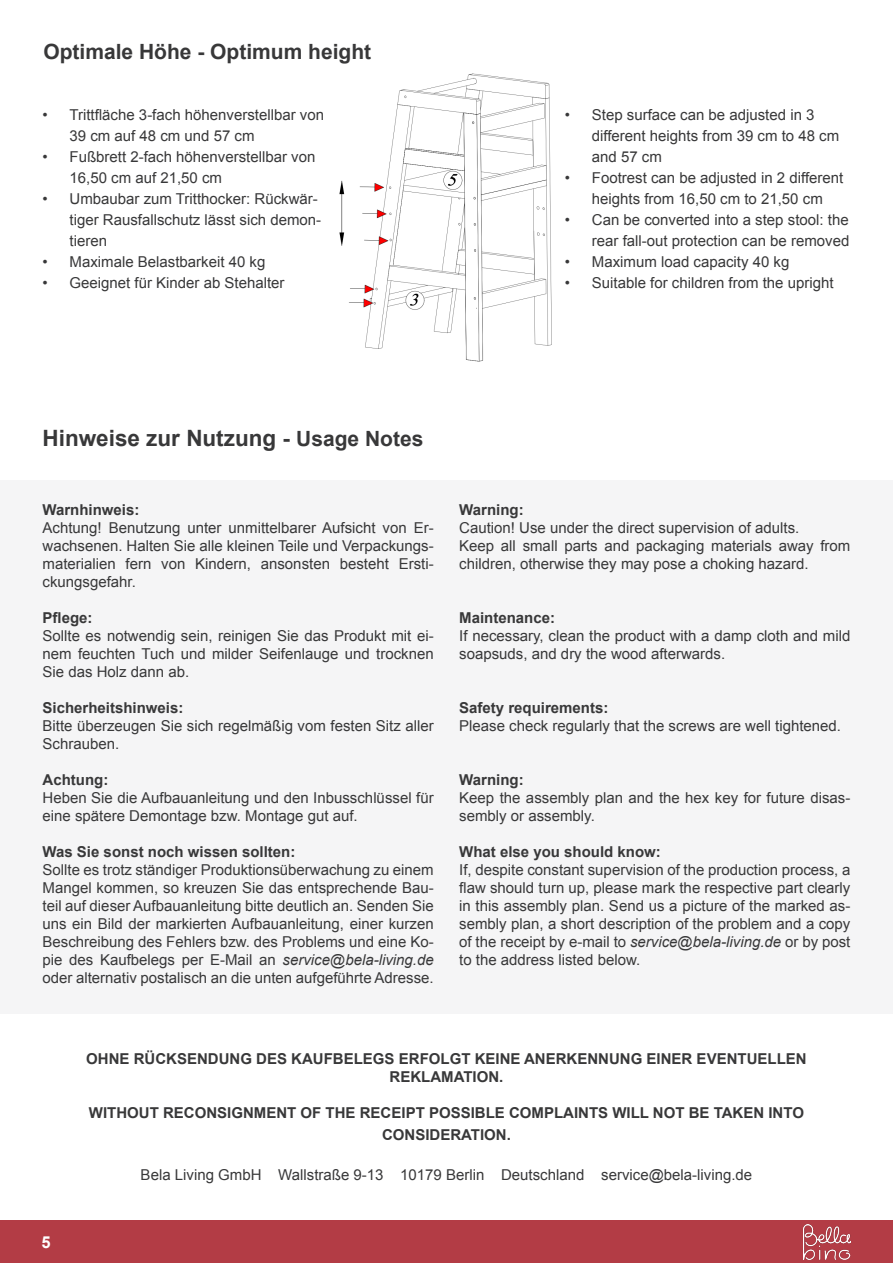
<style>
.page{position:relative;width:893px;height:1263px;background:#fff}
.page>*{position:absolute;margin:0;border:0;box-sizing:border-box;transform-origin:0 0}
.t1{font:700 22.5px "Arial";color:#383839}
.t2{font:700 21px "Arial";color:#383839}
.t3{font:700 16.5px "Arial";color:#fff}
.t4{font:15px/18px "Arial";color:#383839}
.t5{font:700 15px/18px "Arial";color:#383839;text-align:center}
.s1{font-size:21px}
.s2{font-style:italic}
</style>
<div class="page">
<div style="left:0;top:1220px;width:893px;height:43px;background:#b33c45"></div>
<img style="left:804px;top:1224px;width:46px;height:35px">
<div style="left:0;top:480px;width:893px;height:534px;background:#f5f5f6"></div>
<img style="left:339px;top:73px;width:213px;height:289px">
<p class="t2" style="left:43px;top:38px;width:329px">Optimale Höhe - Optimum height</p>
<p class="t4" style="left:70px;top:104px;width:256px;line-height:21px;text-indent:-27px">• Trittfläche 3-fach höhenverstellbar von<br>39 cm auf 48 cm und 57 cm</p>
<p class="t4" style="left:70px;top:146px;width:247px;line-height:21px;text-indent:-27px">• Fußbrett 2-fach höhenverstellbar von<br>16,50 cm auf 21,50 cm</p>
<p class="t4" style="left:70px;top:188px;width:253px;line-height:21px;text-indent:-27px">• Umbaubar zum Tritthocker: Rückwär&shy;tiger Rausfallschutz lässt sich demon&shy;tieren</p>
<p class="t4" style="left:43px;top:253px;width:224px">• Maximale Belastbarkeit 40 kg</p>
<p class="t4" style="left:43px;top:274px;width:244px">• Geeignet für Kinder ab Stehalter</p>
<p class="t4" style="left:592px;top:104px;width:249px;line-height:21px;text-indent:-27px">• Step surface can be adjusted in 3 different heights from 39 cm to 48 cm and 57 cm</p>
<p class="t4" style="left:565px;top:167px;width:280px;line-height:21px;text-align:center">• Footrest can be adjusted in 2 different heights from 16,50 cm to 21,50 cm</p>
<p class="t4" style="left:565px;top:209px;width:286px;line-height:21px;text-align:right">• Can be converted into a step stool: the rear fall-out protection can be removed</p>
<p class="t4" style="left:565px;top:253px;width:226px">• Maximum load capacity 40 kg</p>
<p class="t4" style="left:565px;top:274px;width:270px">• Suitable for children from the upright</p>
<p class="t1" style="left:43px;top:423px;width:382px">Hinweise zur Nutzung - <span class="s1">Usage Notes</span></p>
<p class="t5" style="left:43px;top:502px;width:98px">Warnhinweis:</p>
<p class="t4" style="left:43px;top:519px;width:393px;text-align:justify">Achtung! Benutzung unter unmittelbarer Aufsicht von Er&shy;wachsenen. Halten Sie alle kleinen Teile und Verpackungs&shy;materialien fern von Kindern, ansonsten besteht Ersti&shy;ckungsgefahr.</p>
<p class="t5" style="left:43px;top:610px;width:52px">Pflege:</p>
<p class="t4" style="left:43px;top:627px;width:393px;text-align:justify">Sollte es notwendig sein, reinigen Sie das Produkt mit ei&shy;nem feuchten Tuch und milder Seifenlauge und trocknen Sie das Holz dann ab.</p>
<p class="t5" style="left:43px;top:700px;width:142px">Sicherheitshinweis:</p>
<p class="t4" style="left:43px;top:717px;width:393px">Bitte überzeugen Sie sich regelmäßig vom festen Sitz aller<br>Schrauben.</p>
<p class="t5" style="left:43px;top:772px;width:67px">Achtung:</p>
<p class="t4" style="left:43px;top:789px;width:393px">Heben Sie die Aufbauanleitung und den Inbusschlüssel für eine spätere Demontage bzw. Montage gut auf.</p>
<p class="t5" style="left:43px;top:844px;width:254px">Was Sie sonst noch wissen sollten:</p>
<p class="t4" style="left:43px;top:861px;width:393px;text-align:justify">Sollte es trotz ständiger Produktionsüberwachung zu einem Mangel kommen, so kreuzen Sie das entsprechende Bau&shy;teil auf dieser Aufbauanleitung bitte deutlich an. Senden Sie uns ein Bild der markierten Aufbauanleitung, einer kurzen Beschreibung des Fehlers bzw. des Problems und eine Ko&shy;pie des Kaufbelegs per E-Mail an <span class="s2">service@bela-living.de </span>oder alternativ postalisch an die unten aufgeführte Adresse.</p>
<p class="t5" style="left:459px;top:502px;width:66px">Warning:</p>
<p class="t4" style="left:459px;top:519px;width:342px">Caution! Use under the direct supervision of adults.</p>
<p class="t4" style="left:459px;top:537px;width:393px">Keep all small parts and packaging materials away from children, otherwise they may pose a choking hazard.</p>
<p class="t5" style="left:459px;top:610px;width:97px">Maintenance:</p>
<p class="t4" style="left:459px;top:627px;width:393px">If necessary, clean the product with a damp cloth and mild soapsuds, and dry the wood afterwards.</p>
<p class="t5" style="left:459px;top:700px;width:151px">Safety requirements:</p>
<p class="t4" style="left:459px;top:717px;width:383px">Please check regularly that the screws are well tightened.</p>
<p class="t5" style="left:459px;top:772px;width:66px">Warning:</p>
<p class="t4" style="left:459px;top:789px;width:393px">Keep the assembly plan and the hex key for future disas&shy;sembly or assembly.</p>
<p class="t5" style="left:459px;top:844px;width:203px">What else you should know:</p>
<p class="t4" style="left:459px;top:861px;width:393px;text-align:justify">If, despite constant supervision of the production process, a flaw should turn up, please mark the respective part clearly in this assembly plan. Send us a picture of the marked as&shy;sembly plan, a short description of the problem and a copy of the receipt by e-mail to <span class="s2">service@bela-living.de</span> or by post to the address listed below.</p>
<p class="t3" style="left:42px;top:1231px;width:11px">5</p>
<p class="t5" style="left:86px;top:1051px;width:722px">OHNE RÜCKSENDUNG DES KAUFBELEGS ERFOLGT KEINE ANERKENNUNG EINER EVENTUELLEN<br>REKLAMATION.</p>
<p class="t5" style="left:89px;top:1103px;width:717px;line-height:21.6px">WITHOUT RECONSIGNMENT OF THE RECEIPT POSSIBLE COMPLAINTS WILL NOT BE TAKEN INTO<br>CONSIDERATION.</p>
<p class="t4" style="left:141px;top:1165px;width:613px">Bela Living GmbH Wallstraße 9-13 10179 Berlin Deutschland service@bela-living.de</p>
</div>
